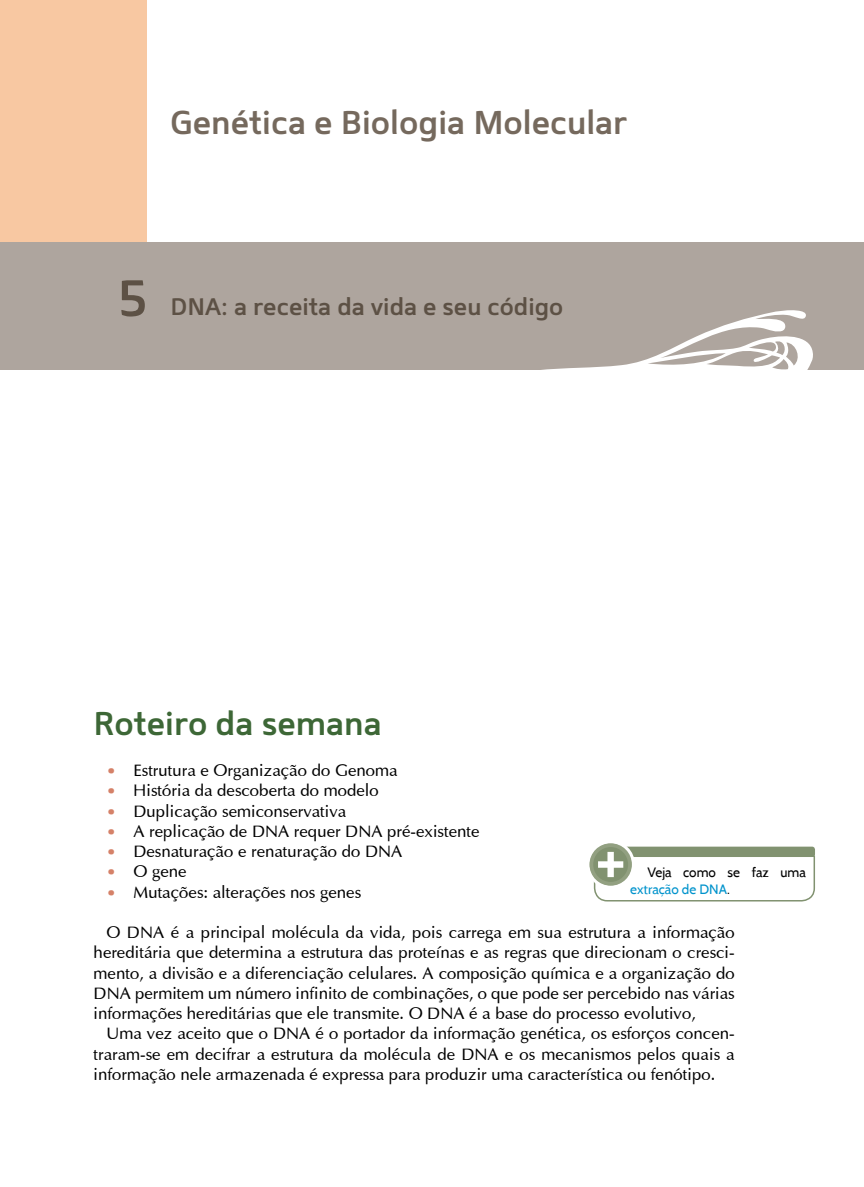
<style>
.page{position:relative;width:864px;height:1187px;background:#fff}
.page>*{position:absolute;margin:0;border:0;box-sizing:border-box;transform-origin:0 0}
.t1{font:600 33px "Mentone";color:#75695d}
.t2{font:600 33px "Mentone";color:#3d6736}
.t3{font:600 24px "Mentone";color:#5d5145}
.t4{font:16.8px/20.2px "Optima";color:#000;text-align:justify}
.t5{font:700 15px "Optima";color:#d58168}
.t6{font:13.5px/16.2px "Cabin";color:#000}
.s1{font-size:51px}
.s2{color:#0093cc}
</style>
<div class="page">
<div style="left:0;top:0;width:147px;height:291px;background:#f8c8a2"></div>
<div style="left:0;top:242px;width:863px;height:128px;background:#aea59e"></div>
<svg style="left:542px;top:310px;width:271px;height:60px"></svg>
<div style="left:593px;top:846px;width:221px;height:11px;background:#819270;border-radius:3px"></div>
<svg style="left:591px;top:844px;width:39px;height:40px"></svg>
<div style="left:588px;top:842px;width:44px;height:44px;border:4px solid #92a081;border-radius:50%"></div>
<div style="left:586px;top:840px;width:48px;height:48px;border:3px solid #fff;border-radius:50%"></div>
<svg style="left:593px;top:851px;width:222px;height:51px"></svg>
<h1 class="t1" style="left:170px;top:102px;width:458px">Genética e Biologia Molecular</h1>
<h2 class="t3" style="left:118px;top:292px;width:446px"><span class="s1">5</span> DNA: a receita da vida e seu código</h2>
<h1 class="t2" style="left:94px;top:703px;width:289px">Roteiro da semana</h1>
<p class="t5" style="left:106px;top:761px;width:6px">∙</p>
<p class="t4" style="left:133px;top:760px;width:266px">Estrutura e Organização do Genoma</p>
<p class="t5" style="left:106px;top:782px;width:6px">∙</p>
<p class="t4" style="left:133px;top:780px;width:247px">História da descoberta do modelo</p>
<p class="t5" style="left:106px;top:802px;width:6px">∙</p>
<p class="t4" style="left:133px;top:800px;width:214px">Duplicação semiconservativa</p>
<p class="t5" style="left:106px;top:822px;width:6px">∙</p>
<p class="t4" style="left:133px;top:820px;width:347px">A replicação de DNA requer DNA pré-existente</p>
<p class="t5" style="left:106px;top:842px;width:6px">∙</p>
<p class="t4" style="left:133px;top:841px;width:270px">Desnaturação e renaturação do DNA</p>
<p class="t5" style="left:106px;top:863px;width:6px">∙</p>
<p class="t4" style="left:133px;top:861px;width:55px">O gene</p>
<p class="t5" style="left:106px;top:883px;width:6px">∙</p>
<p class="t4" style="left:133px;top:881px;width:229px">Mutações: alterações nos genes</p>
<p class="t4" style="left:94px;top:922px;width:642px;text-indent:13px">O DNA é a principal molécula da vida, pois carrega em sua estrutura a informação hereditária que determina a estrutura das proteínas e as regras que direcionam o cresci&shy;mento, a divisão e a diferenciação celulares. A composição química e a organização do DNA permitem um número infinito de combinações, o que pode ser percebido nas várias informações hereditárias que ele transmite. O DNA é a base do processo evolutivo,</p>
<p class="t4" style="left:94px;top:1023px;width:642px;text-indent:13px">Uma vez aceito que o DNA é o portador da informação genética, os esforços concen&shy;traram-se em decifrar a estrutura da molécula de DNA e os mecanismos pelos quais a informação nele armazenada é expressa para produzir uma característica ou fenótipo.</p>
<p class="t6" style="left:630px;top:864px;width:177px;text-indent:17px">Veja como se faz uma <span class="s2">extração de DNA</span>.</p>
</div>
